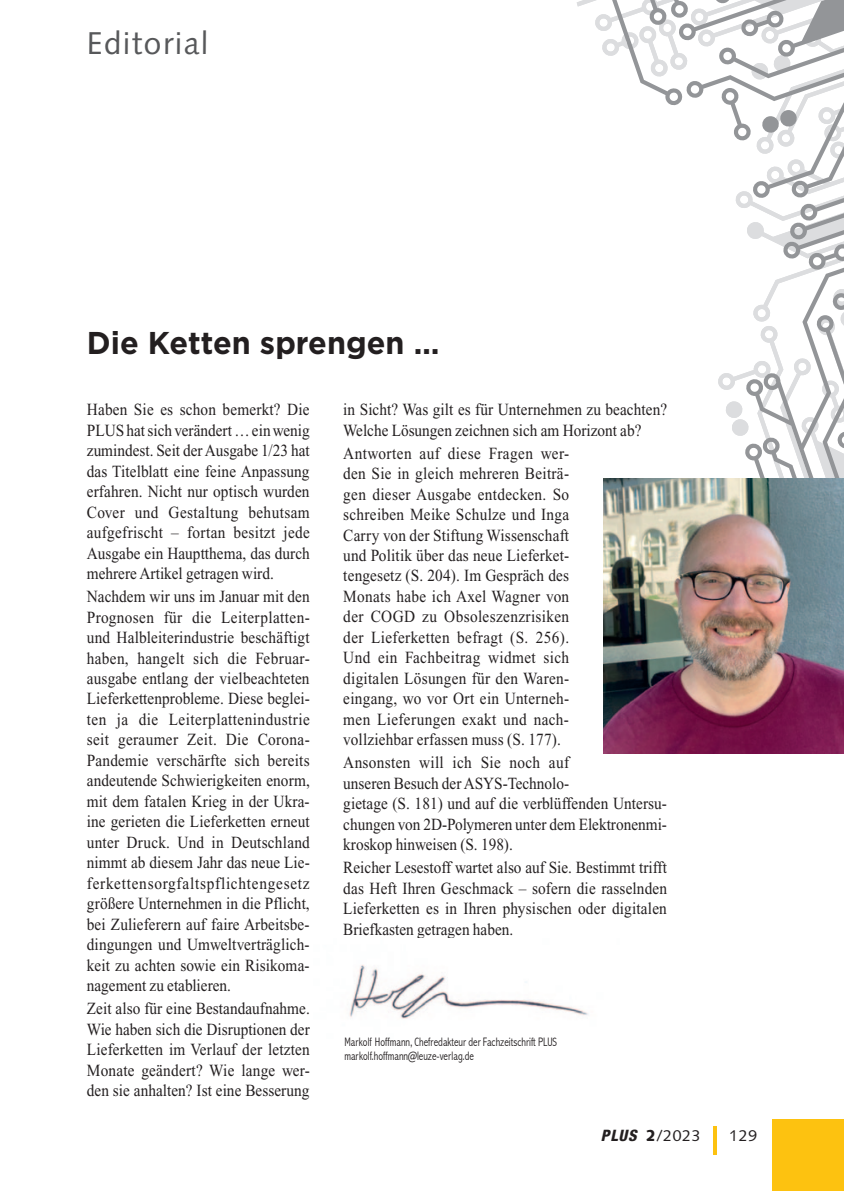
<style>
.page{position:relative;width:844px;height:1191px;background:#fff}
.page>*{position:absolute;margin:0;border:0;box-sizing:border-box;transform-origin:0 0}
.t1{font:700 31.5px "Gotham";color:#231f20}
.t2{font:31.5px "Syntax";letter-spacing:.05em;color:#57585a}
.t3{font:16.97px/20.5px "Times New Roman";color:#231f20;text-align:justify;scale:.9 1}
.t4{font:15.75px "Syntax";letter-spacing:.05em;color:#231f20}
.t5{font:300 condensed 12.25px/14px "Abadi";color:#231f20;scale:.9 1}
.s1{font-family:"Helvetica Neue";font-weight:800;font-style:italic;font-stretch:condensed}
.s2{font-weight:900}
</style>
<div class="page">
<hr style="left:713px;top:1126px;width:3px;height:29px;background:#fdc210">
<div style="left:771px;top:1119px;width:72px;height:72px;background:#fdc210"></div>
<svg style="left:718px;top:106px;width:125px;height:372px"></svg>
<svg style="left:577px;top:0;width:266px;height:106px"></svg>
<img style="left:603px;top:478px;width:240px;height:276px">
<img style="left:349px;top:965px;width:240px;height:54px">
<h1 class="t2" style="left:87px;top:25px;width:123px">Editorial</h1>
<h1 class="t1" style="left:87px;top:324px;width:354px">Die Ketten sprengen …</h1>
<p class="t3" style="left:87px;top:399px;width:249px">Haben Sie es schon bemerkt? Die PLUS hat sich verändert … ein wenig zumindest. Seit der Ausgabe 1/23 hat das Titelblatt eine feine Anpassung erfahren. Nicht nur optisch wurden Cover und Gestaltung behutsam aufgefrischt – fortan besitzt jede Ausgabe ein Hauptthema, das durch mehrere Artikel getragen wird.</p>
<p class="t3" style="left:87px;top:586px;width:249px">Nachdem wir uns im Januar mit den Prognosen für die Leiterplatten&shy;und Halbleiterindustrie beschäftigt haben, hangelt sich die Februar&shy;ausgabe entlang der vielbeachteten Lieferkettenprobleme. Diese beglei&shy;ten ja die Leiterplattenindustrie seit geraumer Zeit. Die Corona-Pandemie verschärfte sich bereits andeutende Schwierigkeiten enorm, mit dem fatalen Krieg in der Ukra&shy;ine gerieten die Lieferketten erneut unter Druck. Und in Deutschland nimmt ab diesem Jahr das neue Lie&shy;ferkettensorgfaltspflichtengesetz größere Unternehmen in die Pflicht, bei Zulieferern auf faire Arbeitsbe&shy;dingungen und Umweltverträglich&shy;keit zu achten sowie ein Risikoma&shy;nagement zu etablieren.</p>
<p class="t3" style="left:87px;top:998px;width:249px">Zeit also für eine Bestandaufnahme.<br>Wie haben sich die Disruptionen der Lieferketten im Verlauf der letzten Monate geändert? Wie lange wer&shy;den sie anhalten? Ist eine Besserung</p>
<p class="t3" style="left:343px;top:399px;width:361px">in Sicht? Was gilt es für Unternehmen zu beachten?<br>Welche Lösungen zeichnen sich am Horizont ab?</p>
<p class="t3" style="left:343px;top:443px;width:252px">Antworten auf diese Fragen wer&shy;den Sie in gleich mehreren Beiträ&shy;gen dieser Ausgabe entdecken. So schreiben Meike Schulze und Inga Carry von der Stiftung Wissenschaft und Politik über das neue Lieferket&shy;tengesetz (S. 204). Im Gespräch des Monats habe ich Axel Wagner von der COGD zu Obsoleszenzrisiken der Lieferketten befragt (S. 256).<br>Und ein Fachbeitrag widmet sich digitalen Lösungen für den Waren&shy;eingang, wo vor Ort ein Unterneh&shy;men Lieferungen exakt und nach&shy;vollziehbar erfassen muss (S. 177).</p>
<p class="t3" style="left:343px;top:752px;width:361px;text-align:left">Ansonsten will ich Sie noch auf<br>unseren Besuch der ASYS-Technolo-<br>gietage (S. 181) und auf die verblüffenden Untersu&shy;chungen von 2D-Polymeren unter dem Elektronenmi&shy;kroskop hinweisen (S. 198).</p>
<p class="t3" style="left:343px;top:857px;width:361px">Reicher Lesestoff wartet also auf Sie. Bestimmt trifft das Heft Ihren Geschmack – sofern die rasselnden Lieferketten es in Ihren physischen oder digitalen Briefkasten getragen haben.</p>
<p class="t5" style="left:344px;top:1035px;width:238px">Markolf Hoffmann, Chefredakteur der Fachzeitschrift PLUS markolf.hoffmann@leuze-verlag.de</p>
<p class="t4" style="left:600px;top:1126px;width:101px"><span class="s1">PLUS</span> <span class="s2">2</span>/2023</p>
<p class="t4" style="left:729px;top:1126px;width:29px">129</p>
</div>
